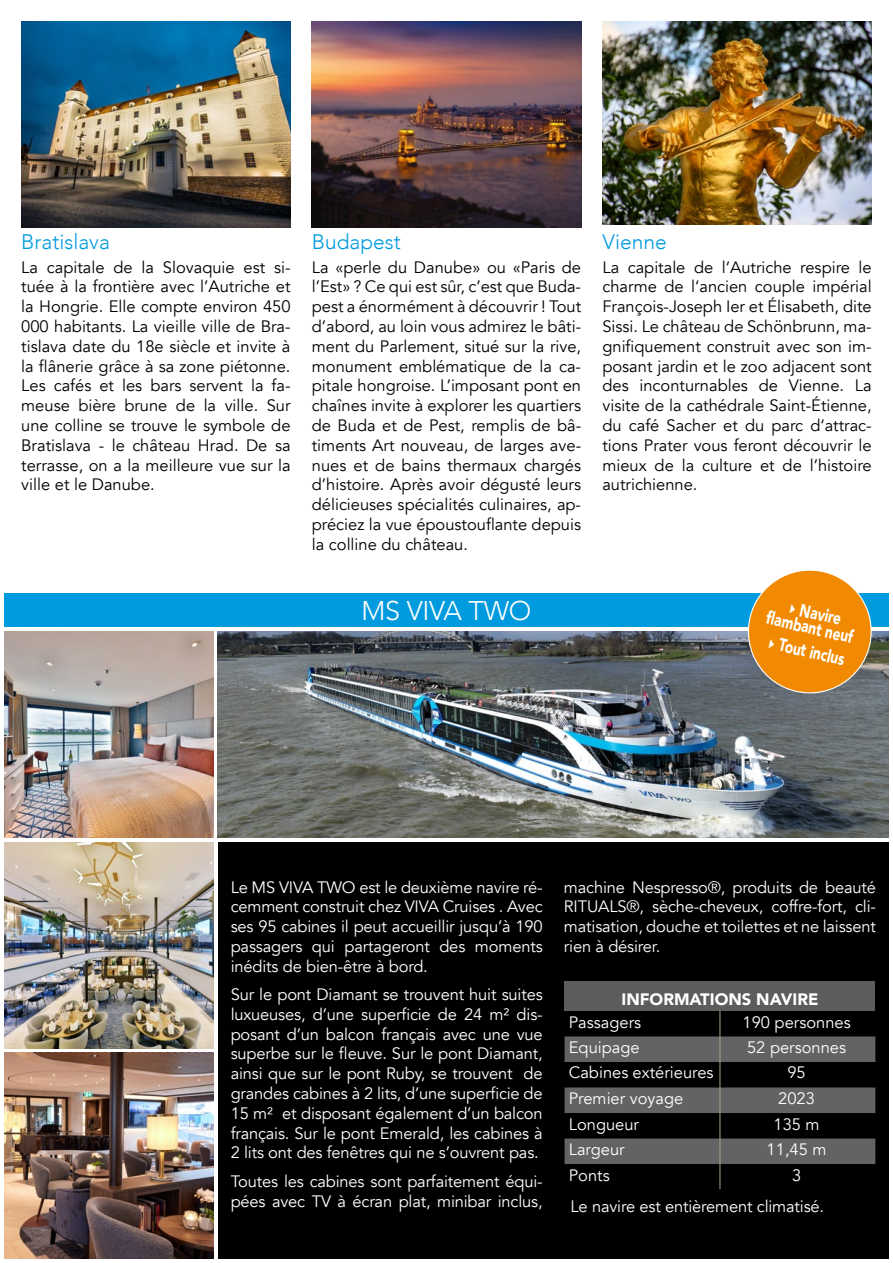
<style>
.page{position:relative;width:893px;height:1263px;background:#fff}
.page>*{position:absolute;margin:0;border:0;box-sizing:border-box;transform-origin:0 0}
.t1{font:300 27px "Avenir";letter-spacing:-.01em;color:#fff}
.t2{font:300 21px "Avenir";color:#009ade}
.t3{font:900 18px/15px "Avenir";color:#fff;scale:.75 1}
.t4{font:16.5px/19.8px "Avenir";color:#000;text-align:justify}
.t5{font:16.5px/19.8px "Avenir";letter-spacing:-.01em;color:#fff;text-align:justify}
.t6{font:900 16.5px "Avenir";color:#fff}
</style>
<div class="page">
<img style="left:602px;top:21px;width:270px;height:204px">
<img style="left:21px;top:21px;width:270px;height:206px">
<img style="left:312px;top:21px;width:269px;height:206px">
<div style="left:218px;top:842px;width:671px;height:417px;background:#000"></div>
<img style="left:218px;top:631px;width:671px;height:207px">
<div style="left:565px;top:982px;width:310px;height:29px;background:#5c5c5b"></div>
<svg style="left:565px;top:1011px;width:310px;height:178px"></svg>
<div style="left:4px;top:593px;width:885px;height:34px;background:#009ade"></div>
<img style="left:4px;top:631px;width:210px;height:207px">
<img style="left:4px;top:842px;width:210px;height:206px">
<img style="left:4px;top:1052px;width:210px;height:207px">
<svg style="left:741px;top:570px;width:137px;height:129px;background:#ce933c"></svg>
<p class="t2" style="left:21px;top:229px;width:90px">Bratislava</p>
<p class="t4" style="left:21px;top:257px;width:271px">La capitale de la Slovaquie est si&shy;tuée à la frontière avec l’Autriche et la Hongrie. Elle compte environ 450<br>000 habitants. La vieille ville de Bra&shy;tislava date du 18e siècle et invite à la flânerie grâce à sa zone piétonne.<br>Les cafés et les bars servent la fa&shy;meuse bière brune de la ville. Sur une colline se trouve le symbole de Bratislava - le château Hrad. De sa terrasse, on a la meilleure vue sur la ville et le Danube.</p>
<p class="t2" style="left:312px;top:229px;width:91px">Budapest</p>
<p class="t4" style="left:312px;top:257px;width:271px">La «perle du Danube» ou «Paris de l’Est» ? Ce qui est sûr, c’est que Buda&shy;pest a énormément à découvrir ! Tout d’abord, au loin vous admirez le bâti&shy;ment du Parlement, situé sur la rive, monument emblématique de la ca&shy;pitale hongroise. L’imposant pont en chaînes invite à explorer les quartiers de Buda et de Pest, remplis de bâ&shy;timents Art nouveau, de larges ave&shy;nues et de bains thermaux chargés d’histoire. Après avoir dégusté leurs délicieuses spécialités culinaires, ap&shy;préciez la vue époustouflante depuis la colline du château.</p>
<p class="t2" style="left:602px;top:229px;width:66px">Vienne</p>
<p class="t4" style="left:602px;top:257px;width:271px">La capitale de l‘Autriche respire le charme de l‘ancien couple impérial François-Joseph Ier et Élisabeth, dite Sissi. Le château de Schönbrunn, ma&shy;gnifiquement construit avec son im&shy;posant jardin et le zoo adjacent sont des inconturnables de Vienne. La visite de la cathédrale Saint-Étienne, du café Sacher et du parc d‘attrac&shy;tions Prater vous feront découvrir le mieux de la culture et de l’histoire autrichienne.</p>
<h1 class="t1" style="left:362px;top:595px;width:171px">MS VIVA TWO</h1>
<p class="t3" style="left:772px;top:595px;width:120px;text-indent:31px;rotate:13deg">Navire<br>fl ambant neuf</p>
<p class="t3" style="left:781px;top:636px;width:91px;rotate:13deg">Tout inclus</p>
<p class="t5" style="left:231px;top:877px;width:314px">Le MS VIVA TWO est le deuxième navire ré&shy;cemment construit chez VIVA Cruises . Avec ses 95 cabines il peut accueillir jusqu’à 190 passagers qui partageront des moments inédits de bien-être à bord.</p>
<p class="t5" style="left:231px;top:985px;width:314px">Sur le pont Diamant se trouvent huit suites luxueuses, d’une superficie de 24 m² dis&shy;posant d’un balcon français avec une vue superbe sur le fleuve. Sur le pont Diamant, ainsi que sur le pont Ruby, se trouvent de grandes cabines à 2 lits, d’une superficie de 15 m² et disposant également d’un balcon français. Sur le pont Emerald, les cabines à 2 lits ont des fenêtres qui ne s’ouvrent pas.</p>
<p class="t5" style="left:231px;top:1171px;width:313px">Toutes les cabines sont parfaitement équi&shy;pées avec TV à écran plat, minibar inclus,</p>
<p class="t5" style="left:564px;top:877px;width:313px">machine Nespresso®, produits de beauté RITUALS®, sèche-cheveux, coffre-fort, cli&shy;matisation, douche et toilettes et ne laissent rien à désirer.</p>
<p class="t6" style="left:621px;top:985px;width:198px">INFORMATIONS NAVIRE</p>
<p class="t5" style="left:569px;top:1013px;width:74px">Passagers</p>
<p class="t5" style="left:742px;top:1013px;width:110px">190 personnes</p>
<p class="t5" style="left:569px;top:1038px;width:72px">Equipage</p>
<p class="t5" style="left:747px;top:1038px;width:101px">52 personnes</p>
<p class="t5" style="left:569px;top:1063px;width:146px">Cabines extérieures</p>
<p class="t5" style="left:787px;top:1063px;width:20px">95</p>
<p class="t5" style="left:569px;top:1089px;width:116px">Premier voyage</p>
<p class="t5" style="left:778px;top:1089px;width:38px">2023</p>
<p class="t5" style="left:569px;top:1114px;width:72px">Longueur</p>
<p class="t5" style="left:773px;top:1114px;width:48px">135 m</p>
<p class="t5" style="left:569px;top:1140px;width:57px">Largeur</p>
<p class="t5" style="left:767px;top:1140px;width:61px">11,45 m</p>
<p class="t5" style="left:569px;top:1165px;width:42px">Ponts</p>
<p class="t5" style="left:571px;top:1159px;width:255px;line-height:31.5px;text-indent:221px">3<br>Le navire est entièrement climatisé.</p>
</div>
